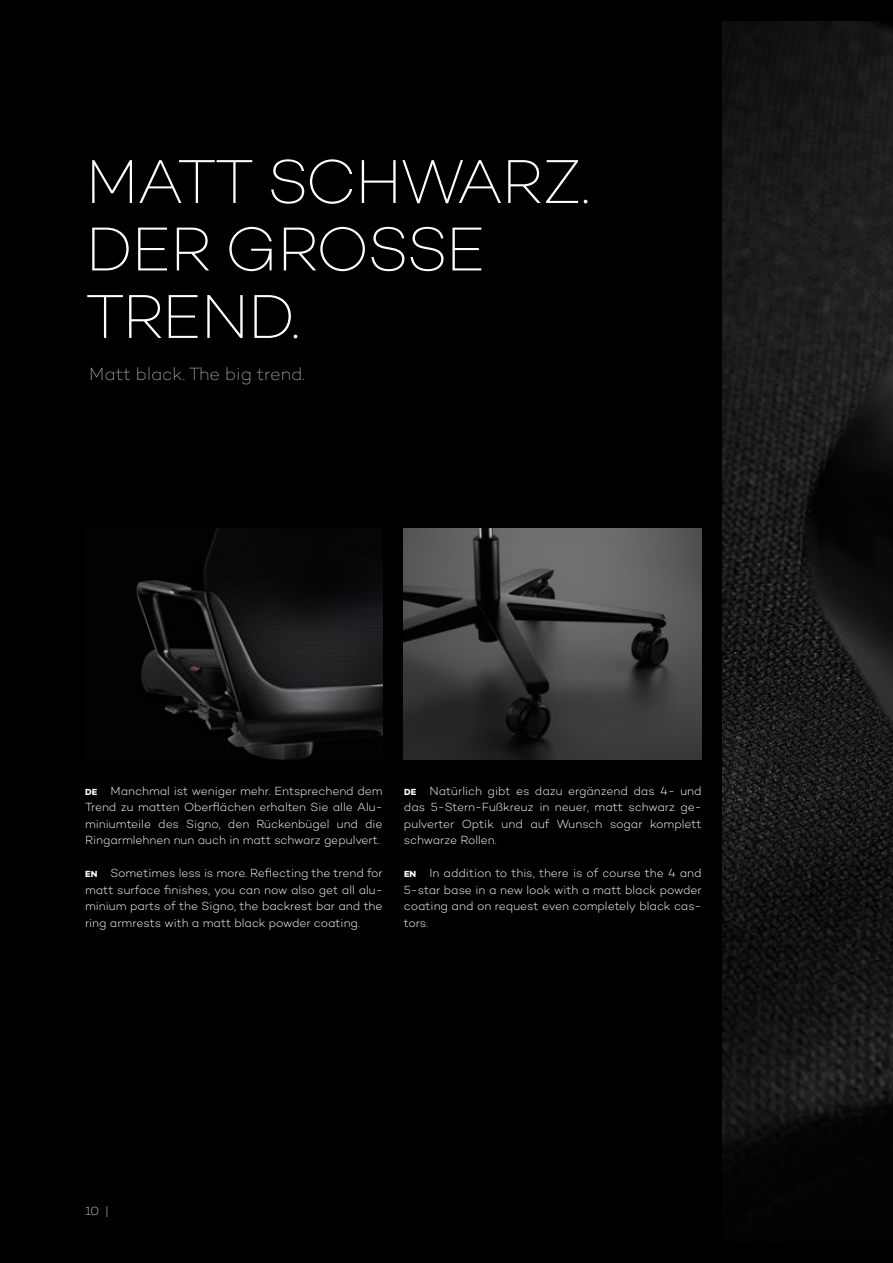
<style>
.page{position:relative;width:893px;height:1263px;background:#000}
.page>*{position:absolute;margin:0;border:0;box-sizing:border-box;transform-origin:0 0}
.t1{font:200 63px/67.5px "Campton";letter-spacing:-.03em;color:#fff}
.t2{font:200 18px "Campton";color:#b3b2b2}
.t3{font:300 12px/16.5px "Campton";letter-spacing:-.005em;color:#fff;text-align:justify}
.t4{font:200 12px "Campton";color:#fff}
.s1{font-weight:700;font-size:9px}
</style>
<div class="page">
<img style="left:723px;top:21px;width:170px;height:1195px">
<img style="left:404px;top:528px;width:298px;height:231px">
<img style="left:136px;top:528px;width:247px;height:231px">
<h1 class="t1" style="left:85px;top:147px;width:507px">MATT SCHWARZ.<br>DER GROSSE<br>TREND.</h1>
<h2 class="t2" style="left:89px;top:363px;width:217px">Matt black. The big trend.</h2>
<p class="t3" style="left:85px;top:782px;width:299px"><span class="s1">DE</span> Manchmal ist weniger mehr. Entsprechend dem Trend zu matten Oberflächen erhalten Sie alle Alu&shy;miniumteile des Signo, den Rückenbügel und die Ringarmlehnen nun auch in matt schwarz gepulvert.</p>
<p class="t3" style="left:85px;top:864px;width:299px"><span class="s1">EN</span> Sometimes less is more. Reflecting the trend for matt surface finishes, you can now also get all alu&shy;minium parts of the Signo, the backrest bar and the ring armrests with a matt black powder coating.</p>
<p class="t3" style="left:404px;top:782px;width:299px"><span class="s1">DE</span> Natürlich gibt es dazu ergänzend das 4- und das 5-Stern-Fußkreuz in neuer, matt schwarz ge&shy;pulverter Optik und auf Wunsch sogar komplett schwarze Rollen.</p>
<p class="t3" style="left:404px;top:864px;width:299px"><span class="s1">EN</span> In addition to this, there is of course the 4 and 5-star base in a new look with a matt black powder coating and on request even completely black cas&shy;tors.</p>
<p class="t4" style="left:85px;top:1204px;width:25px">10 |</p>
</div>
